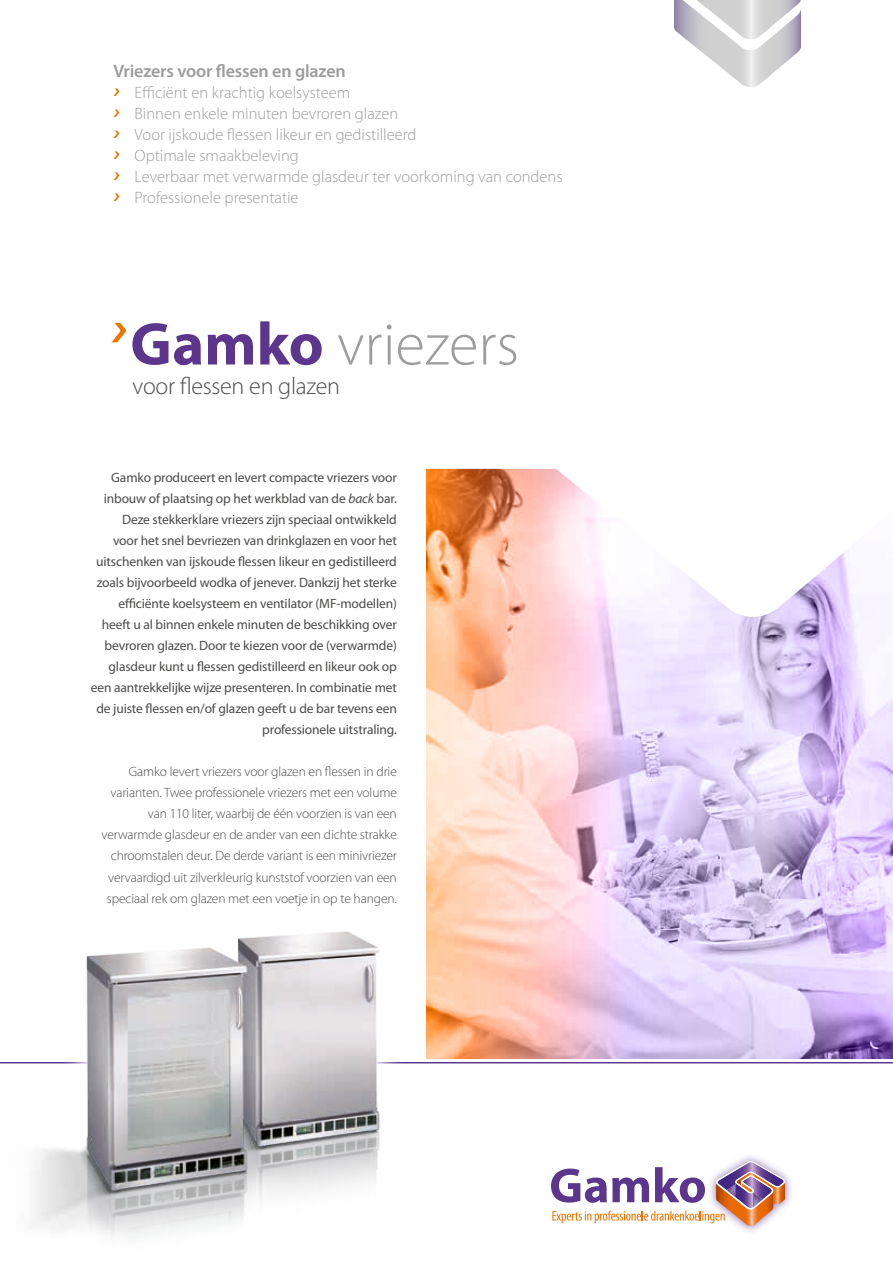
<style>
.page{position:relative;width:893px;height:1263px;background:#fff}
.page>*{position:absolute;margin:0;border:0;box-sizing:border-box;transform-origin:0 0}
.t1{font:300 60.75px "Myriad Pro";color:#9d9d9d}
.t2{font:300 24px "Myriad Pro";letter-spacing:-.01em;color:#4b4b4a}
.t3{font:600 18px "Myriad Pro";letter-spacing:-.01em;color:#9d9d9d}
.t4{font:300 16.5px/21px "Myriad Pro";color:#9d9d9d}
.t5{font:13.5px/21px "Myriad Pro";letter-spacing:-.01em;color:#4b4b4a;text-align:right}
.t6{font:300 13.5px/21px "Myriad Pro";letter-spacing:-.01em;color:#4b4b4a;text-align:right}
.s1{font-weight:700;color:#5c358c}
.s2{font-style:italic}
</style>
<div class="page">
<img style="left:426px;top:621px;width:467px;height:437px">
<svg style="left:111px;top:91px;width:782px;height:530px"></svg>
<div style="left:0;top:461px;width:425px;height:617px;background:#fff"></div>
<hr style="left:0;top:1062px;width:893px;height:1px;background:#5c358c">
<img style="left:674px;top:0;width:127px;height:87px">
<svg style="left:113px;top:88px;width:6px;height:8px"></svg>
<svg style="left:113px;top:109px;width:6px;height:8px"></svg>
<svg style="left:113px;top:130px;width:6px;height:8px"></svg>
<svg style="left:113px;top:151px;width:6px;height:8px"></svg>
<svg style="left:113px;top:172px;width:6px;height:8px"></svg>
<svg style="left:113px;top:193px;width:6px;height:8px"></svg>
<svg style="left:111px;top:323px;width:15px;height:19px"></svg>
<img style="left:0;top:931px;width:412px;height:307px">
<img style="left:739px;top:1156px;width:53px;height:76px">
<svg style="left:551px;top:1161px;width:234px;height:65px"></svg>
<h3 class="t3" style="left:113px;top:60px;width:234px">Vriezers voor flessen en glazen</h3>
<p class="t4" style="left:135px;top:82px;width:429px">Efficiënt en krachtig koelsysteem<br>Binnen enkele minuten bevroren glazen<br>Voor ijskoude flessen likeur en gedistilleerd<br>Optimale smaakbeleving<br>Leverbaar met verwarmde glasdeur ter voorkoming van condens Professionele presentatie</p>
<h1 class="t1" style="left:130px;top:308px;width:390px"><span class="s1">Gamko</span> vriezers</h1>
<h2 class="t2" style="left:133px;top:372px;width:209px">voor flessen en glazen</h2>
<p class="t5" style="left:91px;top:467px;width:307px">Gamko produceert en levert compacte vriezers voor inbouw of plaatsing op het werkblad van de <span class="s2">back</span> bar.<br>Deze stekkerklare vriezers zijn speciaal ontwikkeld<br>voor het snel bevriezen van drinkglazen en voor het uitschenken van ijskoude flessen likeur en gedistilleerd zoals bijvoorbeeld wodka of jenever. Dankzij het sterke efficiënte koelsysteem en ventilator (MF-modellen) heeft u al binnen enkele minuten de beschikking over bevroren glazen. Door te kiezen voor de (verwarmde) glasdeur kunt u flessen gedistilleerd en likeur ook op een aantrekkelijke wijze presenteren. In combinatie met de juiste flessen en/of glazen geeft u de bar tevens een professionele uitstraling.</p>
<p class="t6" style="left:101px;top:761px;width:297px">Gamko levert vriezers voor glazen en flessen in drie varianten. Twee professionele vriezers met een volume van 110 liter, waarbij de één voorzien is van een verwarmde glasdeur en de ander van een dichte strakke chroomstalen deur. De derde variant is een minivriezer vervaardigd uit zilverkleurig kunststof voorzien van een speciaal rek om glazen met een voetje in op te hangen.</p>
</div>
